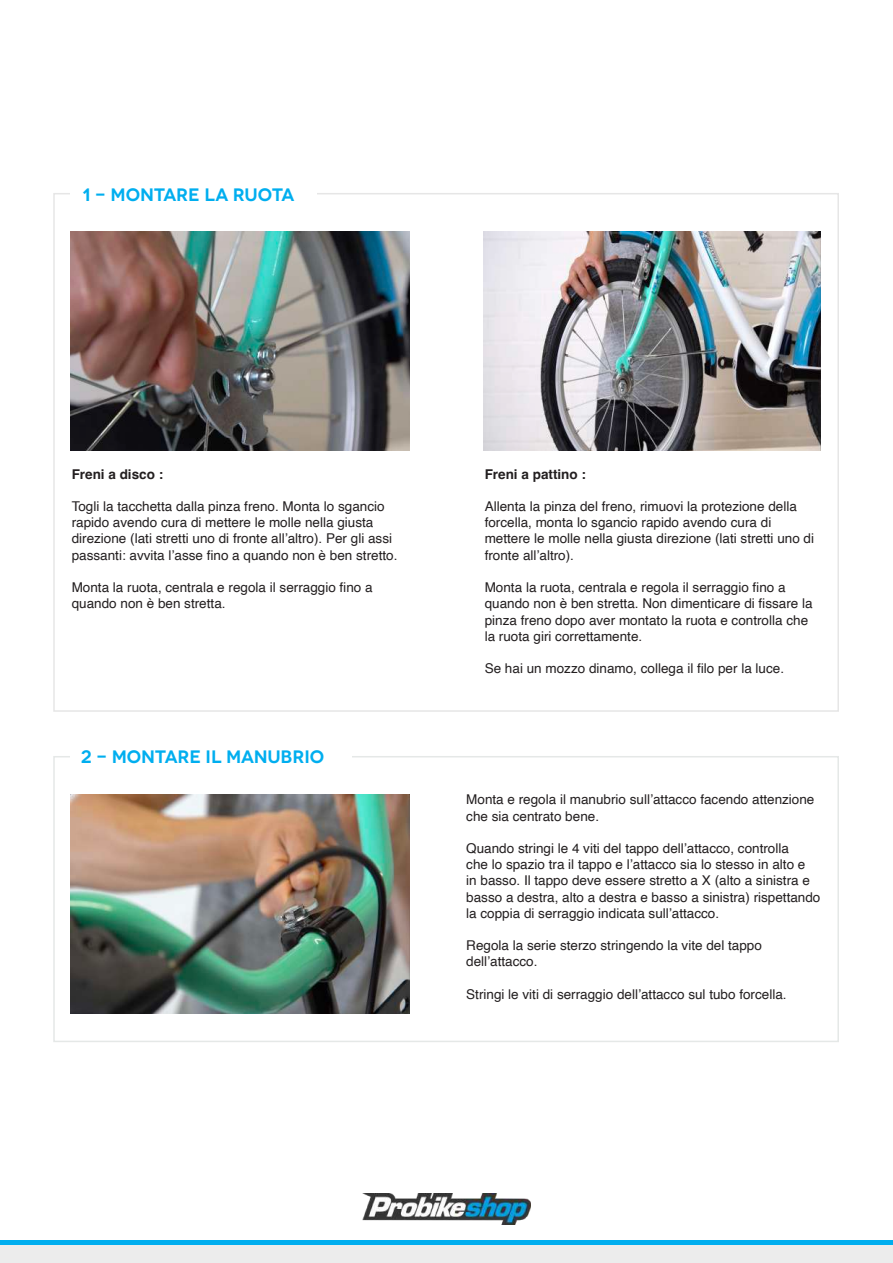
<style>
.page{position:relative;width:893px;height:1263px;background:#fff}
.page>*{position:absolute;margin:0;border:0;box-sizing:border-box;transform-origin:0 0}
.t1{font:600 18px "Novecentowide";letter-spacing:-.01em;color:#00aeef}
.t2{font:13.5px/16.2px "Helvetica";color:#231f20}
.t3{font:700 13.5px "Helvetica";color:#231f20}
</style>
<div class="page">
<div style="left:0;top:1244px;width:893px;height:19px;background:#ececec"></div>
<hr style="left:0;top:1240px;width:893px;height:4px;background:#00aeef">
<img style="left:362px;top:1193px;width:169px;height:32px">
<div style="left:53px;top:756px;width:786px;height:286px;border:2px solid #e5e8e7"></div>
<div style="left:70px;top:744px;width:281px;height:24px;background:#fff"></div>
<img style="left:70px;top:232px;width:339px;height:219px">
<img style="left:483px;top:232px;width:337px;height:219px">
<img style="left:70px;top:794px;width:339px;height:219px">
<h1 class="t1" style="left:82px;top:183px;width:214px">1 - MONTARE LA RUOTA</h1>
<p class="t3" style="left:72px;top:466px;width:93px">Freni a disco :</p>
<p class="t2" style="left:72px;top:499px;width:327px">Togli la tacchetta dalla pinza freno. Monta lo sgancio rapido avendo cura di mettere le molle nella giusta direzione (lati stretti uno di fronte all’altro). Per gli assi passanti: avvita l’asse fino a quando non è ben stretto.</p>
<p class="t2" style="left:72px;top:580px;width:302px">Monta la ruota, centrala e regola il serraggio fino a quando non è ben stretta.</p>
<h1 class="t1" style="left:81px;top:746px;width:245px">2 - MONTARE IL MANUBRIO</h1>
<p class="t3" style="left:485px;top:466px;width:103px">Freni a pattino :</p>
<p class="t2" style="left:485px;top:499px;width:331px">Allenta la pinza del freno, rimuovi la protezione della forcella, monta lo sgancio rapido avendo cura di mettere le molle nella giusta direzione (lati stretti uno di fronte all’altro).</p>
<p class="t2" style="left:485px;top:580px;width:329px">Monta la ruota, centrala e regola il serraggio fino a quando non è ben stretta. Non dimenticare di fissare la pinza freno dopo aver montato la ruota e controlla che la ruota giri correttamente.</p>
<p class="t2" style="left:485px;top:661px;width:301px">Se hai un mozzo dinamo, collega il filo per la luce.</p>
<p class="t2" style="left:466px;top:792px;width:350px">Monta e regola il manubrio sull’attacco facendo attenzione che sia centrato bene.</p>
<p class="t2" style="left:466px;top:840px;width:356px">Quando stringi le 4 viti del tappo dell’attacco, controlla<br>che lo spazio tra il tappo e l’attacco sia lo stesso in alto e<br>in basso. Il tappo deve essere stretto a X (alto a sinistra e basso a destra, alto a destra e basso a sinistra) rispettando la coppia di serraggio indicata sull’attacco.</p>
<p class="t2" style="left:466px;top:938px;width:297px">Regola la serie sterzo stringendo la vite del tappo dell’attacco.</p>
<p class="t2" style="left:466px;top:986px;width:322px">Stringi le viti di serraggio dell’attacco sul tubo forcella.</p>
</div>
